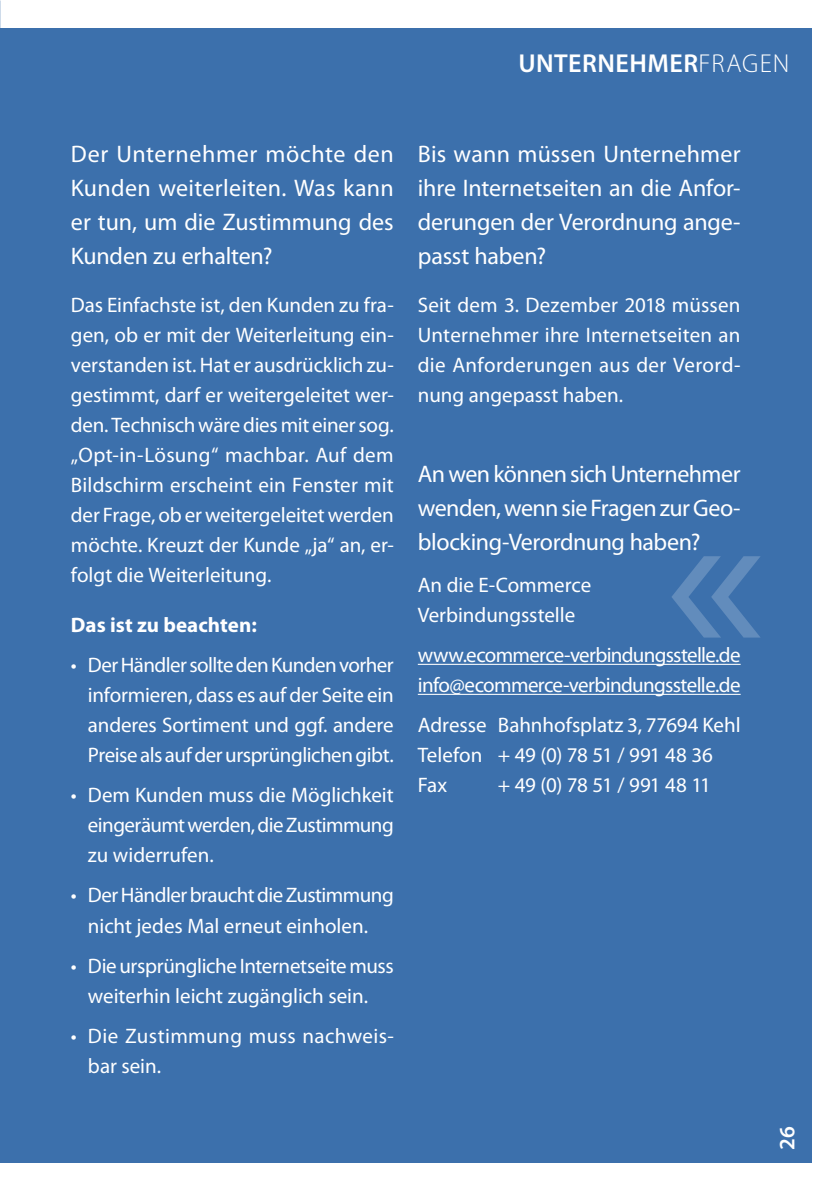
<style>
.page{position:relative;width:840px;height:1191px;background:#fff}
.page>*{position:absolute;margin:0;border:0;box-sizing:border-box;transform-origin:0 0}
.t1{font:600 26px "Myriad Pro";letter-spacing:.02em;color:#fff}
.t2{font:24px/34px "Myriad Pro";letter-spacing:-.01em;color:#fff;text-align:justify}
.t3{font:600 22px "Myriad Pro";color:#fff}
.t4{font:21px/30px "Myriad Pro";letter-spacing:-.005em;color:#fff;text-align:justify}
.t5{font:21px/30px "Myriad Pro";letter-spacing:-.03em;color:#fff}
.t6{font:21px/30px "Myriad Pro";letter-spacing:.015em;color:#fff}
.t7{font:700 21px "Myriad Pro";color:#fff}
.s1{font-weight:300}
</style>
<div class="page">
<div style="left:0;top:28px;width:811px;height:1134px;background:#3c70ac"></div>
<hr style="left:417px;top:664px;width:323px;height:1px;background:#fff">
<hr style="left:417px;top:694px;width:323px;height:1px;background:#fff">
<svg style="left:672px;top:556px;width:88px;height:81px"></svg>
<p class="t1" style="left:518px;top:47px;width:272px">UNTERNEHMER<span class="s1">FRAGEN</span></p>
<p class="t2" style="left:71px;top:137px;width:324px">Der Unternehmer möchte den Kunden weiterleiten. Was kann er tun, um die Zustimmung des Kunden zu erhalten?</p>
<p class="t4" style="left:71px;top:290px;width:324px">Das Einfachste ist, den Kunden zu fra&shy;gen, ob er mit der Weiterleitung ein&shy;verstanden ist. Hat er ausdrücklich zu&shy;gestimmt, darf er weitergeleitet wer&shy;den. Technisch wäre dies mit einer sog. „Opt-in-Lösung“ machbar. Auf dem Bildschirm erscheint ein Fenster mit der Frage, ob er weitergeleitet werden möchte. Kreuzt der Kunde „ja“ an, er&shy;folgt die Weiterleitung.</p>
<p class="t7" style="left:71px;top:611px;width:187px">Das ist zu beachten:</p>
<p class="t4" style="left:88px;top:650px;width:307px;text-indent:-17px">• Der Händler sollte den Kunden vorher informieren, dass es auf der Seite ein anderes Sortiment und ggf. andere Preise als auf der ursprünglichen gibt.</p>
<p class="t4" style="left:88px;top:780px;width:307px;text-indent:-17px">• Dem Kunden muss die Möglichkeit eingeräumt werden, die Zustimmung zu widerrufen.</p>
<p class="t4" style="left:71px;top:880px;width:324px;text-align:center">• Der Händler braucht die Zustimmung nicht jedes Mal erneut einholen.</p>
<p class="t4" style="left:71px;top:950px;width:324px;text-align:center">• Die ursprüngliche Internetseite muss weiterhin leicht zugänglich sein.</p>
<p class="t6" style="left:88px;top:1020px;width:307px;text-indent:-17px">• Die Zustimmung muss nachweis&shy;bar sein.</p>
<p class="t2" style="left:417px;top:137px;width:324px">Bis wann müssen Unternehmer ihre Internetseiten an die Anfor&shy;derungen der Verordnung ange&shy;passt haben?</p>
<p class="t4" style="left:417px;top:290px;width:324px">Seit dem 3. Dezember 2018 müssen Unternehmer ihre Internetseiten an die Anforderungen aus der Verord&shy;nung angepasst haben.</p>
<p class="t2" style="left:417px;top:457px;width:324px">An wen können sich Unternehmer wenden, wenn sie Fragen zur Geo&shy;blocking-Verordnung haben?</p>
<p class="t4" style="left:417px;top:570px;width:175px">An die E-Commerce<br>Verbindungsstelle</p>
<p class="t5" style="left:417px;top:640px;width:324px">www.ecommerce-verbindungsstelle.de info@ecommerce-verbindungsstelle.de</p>
<p class="t4" style="left:417px;top:710px;width:324px;text-align:left">Adresse Bahnhofsplatz 3, 77694 Kehl<br>Telefon + 49 (0) 78 51 / 991 48 36<br>Fax</p>
<p class="t4" style="left:497px;top:770px;width:214px">+ 49 (0) 78 51 / 991 48 11</p>
<p class="t3" style="left:772px;top:1149px;width:25px;rotate:-90deg">26</p>
</div>
